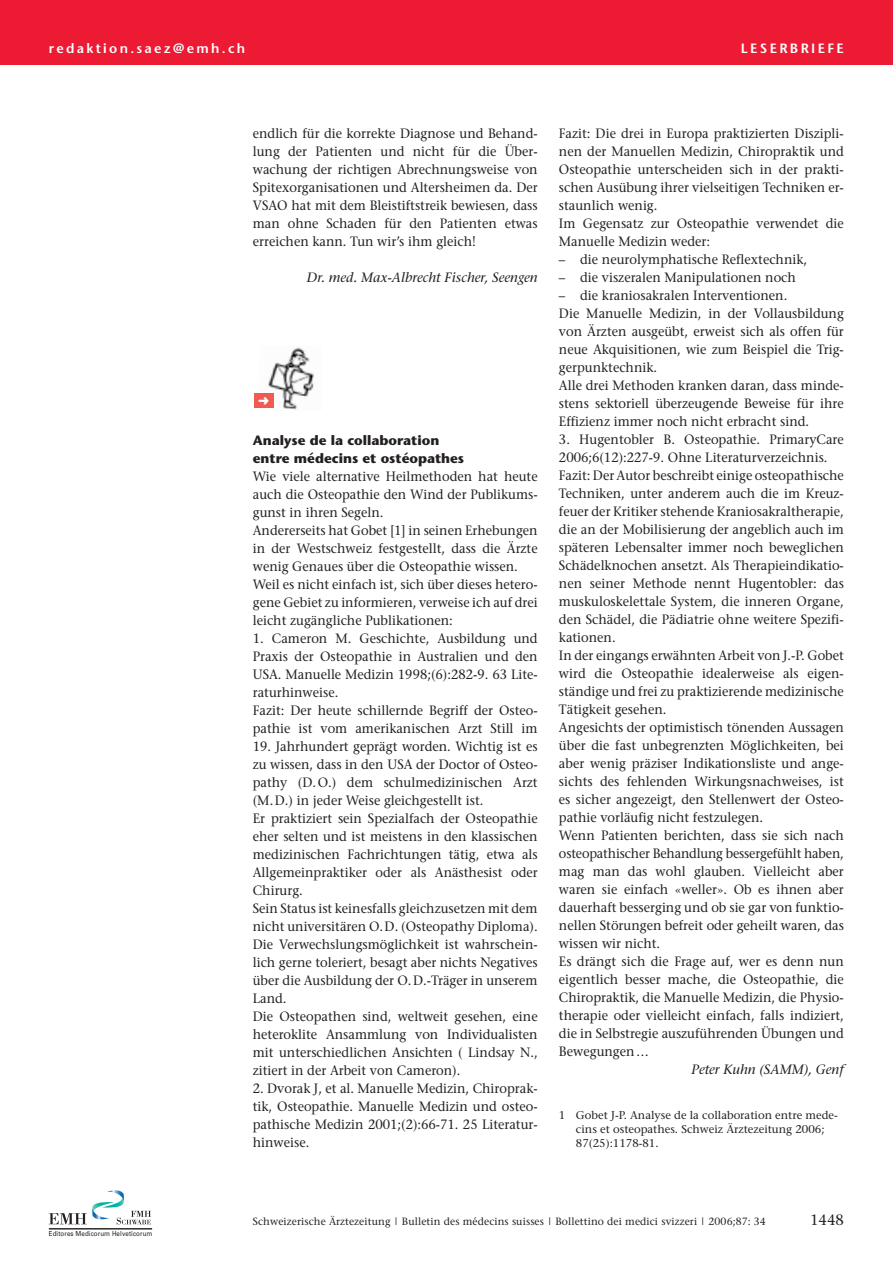
<style>
.page{position:relative;width:893px;height:1263px;background:#fff}
.page>*{position:absolute;margin:0;border:0;box-sizing:border-box;transform-origin:0 0}
.t1{font:15px "Stone Serif";color:#231f20}
.t2{font:13.5px/18px "Stone Serif";color:#231f20;scale:.95 1}
.t3{font:italic 13.5px "Stone Serif";color:#231f20}
.t4{font:700 13.5px/18px "Stone Sans";color:#231f20}
.t5{font:600 13.5px "Stone Sans";letter-spacing:.17em;color:#fff}
.t6{font:11.25px/14.2px "Stone Serif";color:#231f20}
.t7{font:10.5px "Stone Serif";letter-spacing:.01em;color:#231f20}
.t8{font:6.9px "Univers";letter-spacing:.015em;color:#231f20;scale:.9 1}
</style>
<div class="page">
<svg style="left:49px;top:1190px;width:102px;height:34px"></svg>
<hr style="left:49px;top:1228px;width:103px;height:1px;background:#231f20">
<div style="left:0;top:0;width:893px;height:64px;background:#ed1a33"></div>
<img style="left:268px;top:347px;width:46px;height:63px">
<div style="left:254px;top:393px;width:19px;height:15px;background:#f05a50"></div>
<p class="t5" style="left:49px;top:42px;width:198px">redaktion.saez@emh.ch</p>
<p class="t5" style="left:741px;top:42px;width:104px">LESERBRIEFE</p>
<p class="t2" style="left:253px;top:126px;width:301px;text-align:justify">endlich für die korrekte Diagnose und Behand&shy;lung der Patienten und nicht für die Über&shy;wachung der richtigen Abrechnungsweise von Spitexorganisationen und Altersheimen da. Der VSAO hat mit dem Bleistiftstreik bewiesen, dass man ohne Schaden für den Patienten etwas erreichen kann. Tun wir’s ihm gleich!</p>
<p class="t3" style="left:307px;top:272px;width:232px">Dr. med. Max-Albrecht Fischer, Seengen</p>
<p class="t4" style="left:253px;top:432px;width:213px">Analyse de la collaboration entre médecins et ostéopathes</p>
<p class="t2" style="left:253px;top:468px;width:301px">Wie viele alternative Heilmethoden hat heute auch die Osteopathie den Wind der Publikums&shy;gunst in ihren Segeln.<br>Andererseits hat Gobet [1] in seinen Erhebungen in der Westschweiz festgestellt, dass die Ärzte wenig Genaues über die Osteopathie wissen.<br>Weil es nicht einfach ist, sich über dieses hetero&shy;gene Gebiet zu informieren, verweise ich auf drei leicht zugängliche Publikationen:</p>
<p class="t2" style="left:253px;top:630px;width:301px">1. Cameron M. Geschichte, Ausbildung und Praxis der Osteopathie in Australien und den USA. Manuelle Medizin 1998;(6):282-9. 63 Lite&shy;raturhinweise.<br>Fazit: Der heute schillernde Begriff der Osteo&shy;pathie ist vom amerikanischen Arzt Still im</p>
<p class="t2" style="left:253px;top:738px;width:301px">19. Jahrhundert geprägt worden. Wichtig ist es zu wissen, dass in den USA der Doctor of Osteo&shy;pathy (D.O.) dem schulmedizinischen Arzt (M.D.) in jeder Weise gleichgestellt ist.<br>Er praktiziert sein Spezialfach der Osteopathie eher selten und ist meistens in den klassischen medizinischen Fachrichtungen tätig, etwa als Allgemeinpraktiker oder als Anästhesist oder Chirurg.<br>Sein Status ist keinesfalls gleichzusetzen mit dem nicht universitären O.D. (Osteopathy Diploma).<br>Die Verwechslungsmöglichkeit ist wahrschein&shy;lich gerne toleriert, besagt aber nichts Negatives über die Ausbildung der O.D.-Träger in unserem Land.<br>Die Osteopathen sind, weltweit gesehen, eine heteroklite Ansammlung von Individualisten mit unterschiedlichen Ansichten ( Lindsay N., zitiert in der Arbeit von Cameron).</p>
<p class="t2" style="left:253px;top:1080px;width:301px;text-align:justify">2. Dvorak J, et al. Manuelle Medizin, Chiroprak&shy;tik, Osteopathie. Manuelle Medizin und osteo&shy;pathische Medizin 2001;(2):66-71. 25 Literatur&shy;hinweise.</p>
<p class="t2" style="left:559px;top:126px;width:301px">Fazit: Die drei in Europa praktizierten Diszipli&shy;nen der Manuellen Medizin, Chiropraktik und Osteopathie unterscheiden sich in der prakti&shy;schen Ausübung ihrer vielseitigen Techniken er&shy;staunlich wenig.<br>Im Gegensatz zur Osteopathie verwendet die Manuelle Medizin weder:</p>
<p class="t2" style="left:559px;top:252px;width:263px">– die neurolymphatische Reflextechnik,</p>
<p class="t2" style="left:559px;top:270px;width:251px">– die viszeralen Manipulationen noch</p>
<p class="t2" style="left:559px;top:288px;width:301px">– die kraniosakralen Interventionen.<br>Die Manuelle Medizin, in der Vollausbildung von Ärzten ausgeübt, erweist sich als offen für neue Akquisitionen, wie zum Beispiel die Trig&shy;gerpunktechnik.<br>Alle drei Methoden kranken daran, dass minde&shy;stens sektoriell überzeugende Beweise für ihre Effizienz immer noch nicht erbracht sind.</p>
<p class="t2" style="left:559px;top:432px;width:301px">3. Hugentobler B. Osteopathie. PrimaryCare 2006;6(12):227-9. Ohne Literaturverzeichnis.<br>Fazit: Der Autor beschreibt einige osteopathische Techniken, unter anderem auch die im Kreuz&shy;feuer der Kritiker stehende Kraniosakraltherapie, die an der Mobilisierung der angeblich auch im späteren Lebensalter immer noch beweglichen Schädelknochen ansetzt. Als Therapieindikatio&shy;nen seiner Methode nennt Hugentobler: das muskuloskelettale System, die inneren Organe, den Schädel, die Pädiatrie ohne weitere Spezifi&shy;kationen.<br>In der eingangs erwähnten Arbeit von J.-P. Gobet wird die Osteopathie idealerweise als eigen&shy;ständige und frei zu praktizierende medizinische Tätigkeit gesehen.<br>Angesichts der optimistisch tönenden Aussagen über die fast unbegrenzten Möglichkeiten, bei aber wenig präziser Indikationsliste und ange&shy;sichts des fehlenden Wirkungsnachweises, ist es sicher angezeigt, den Stellenwert der Osteo&shy;pathie vorläufig nicht festzulegen.<br>Wenn Patienten berichten, dass sie sich nach osteopathischer Behandlung bessergefühlt haben, mag man das wohl glauben. Vielleicht aber waren sie einfach «weller». Ob es ihnen aber dauerhaft besserging und ob sie gar von funktio&shy;nellen Störungen befreit oder geheilt waren, das wissen wir nicht.<br>Es drängt sich die Frage auf, wer es denn nun eigentlich besser mache, die Osteopathie, die Chiropraktik, die Manuelle Medizin, die Physio&shy;therapie oder vielleicht einfach, falls indiziert, die in Selbstregie auszuführenden Übungen und Bewegungen…</p>
<p class="t3" style="left:691px;top:1064px;width:154px">Peter Kuhn (SAMM), Genf</p>
<p class="t6" style="left:576px;top:1108px;width:263px;text-indent:-17px">1 Gobet J-P. Analyse de la collaboration entre mede&shy;cins et osteopathes. Schweiz Ärztezeitung 2006;<br>87(25):1178-81.</p>
<p class="t8" style="left:49px;top:1229px;width:117px">Editores Medicorum Helveticorum</p>
<p class="t7" style="left:253px;top:1217px;width:515px">Schweizerische Ärztezeitung | Bulletin des médecins suisses | Bollettino dei medici svizzeri | 2006;87: 34</p>
<p class="t1" style="left:810px;top:1213px;width:35px">1448</p>
</div>
